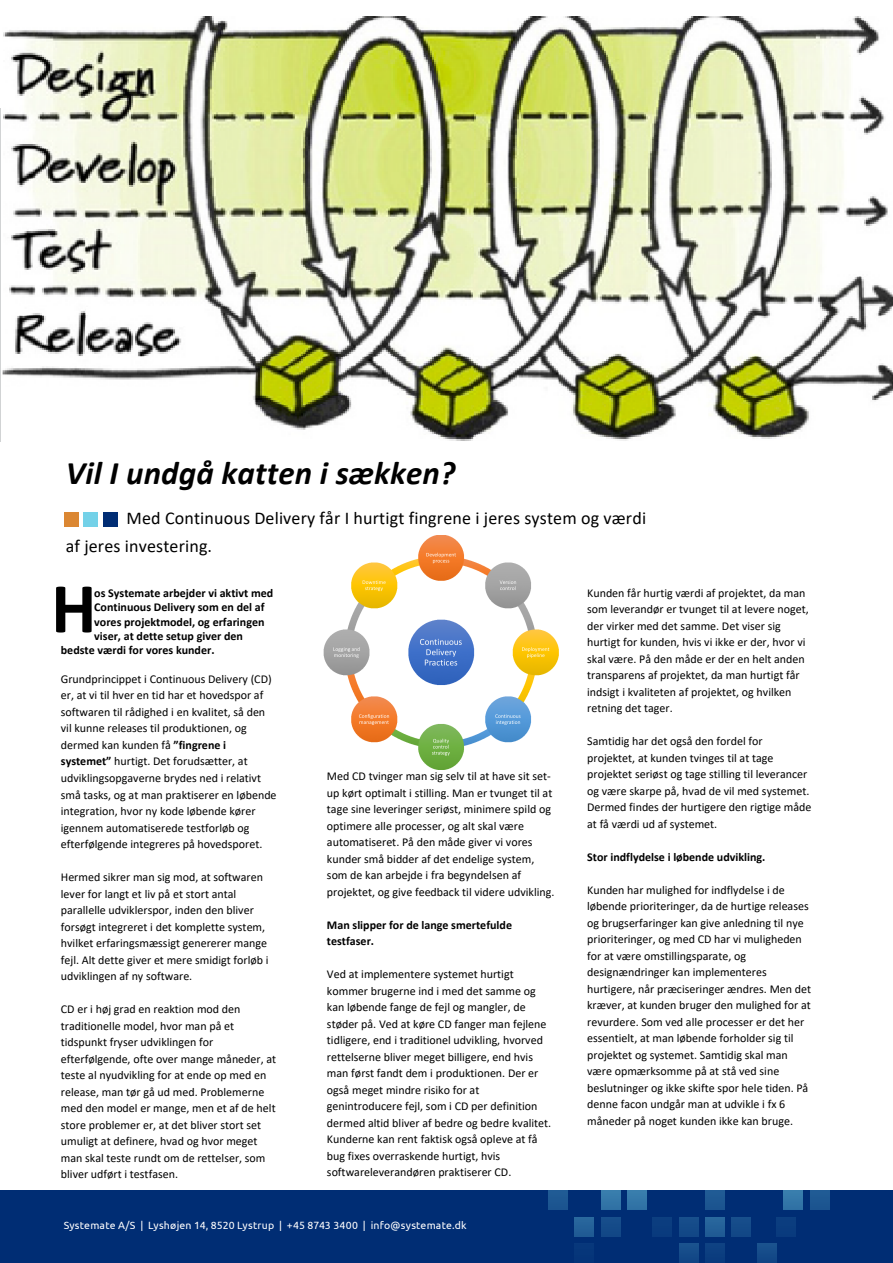
<style>
.page{position:relative;width:893px;height:1263px;background:#fff}
.page>*{position:absolute;margin:0;border:0;box-sizing:border-box;transform-origin:0 0}
.t1{font:700 72px "Calibri";color:#000}
.t2{font:italic 700 33px "Calibri";letter-spacing:.005em;color:#000}
.t3{font:18px/28.3px "Calibri";letter-spacing:.01em;color:#000}
.t4{font:12px/16.5px "Calibri";color:#000}
.t5{font:700 12px/14.4px "Calibri";color:#000}
.t6{font:10.5px "Ubuntu";letter-spacing:.02em;color:#fff}
.s1{font-weight:700}
</style>
<div class="page">
<div style="left:0;top:1191px;width:893px;height:72px;background:#002d74"></div>
<div style="left:64px;top:512px;width:14px;height:15px;background:#db8733"></div>
<div style="left:84px;top:512px;width:14px;height:15px;background:#73d1e8"></div>
<div style="left:103px;top:512px;width:15px;height:15px;background:#002d74"></div>
<div style="left:783px;top:1191px;width:20px;height:19px;background:#3477a8"></div>
<div style="left:810px;top:1191px;width:19px;height:19px;background:#1d5792"></div>
<div style="left:776px;top:1217px;width:20px;height:19px;background:#0a3c7e"></div>
<div style="left:757px;top:1243px;width:19px;height:20px;background:#154b89"></div>
<div style="left:732px;top:1217px;width:19px;height:19px;background:#154b89"></div>
<div style="left:705px;top:1191px;width:20px;height:19px;background:#1d5792"></div>
<div style="left:705px;top:1217px;width:20px;height:19px;background:#246199"></div>
<div style="left:679px;top:1217px;width:19px;height:19px;background:#154b89"></div>
<div style="left:652px;top:1217px;width:20px;height:19px;background:#0a3c7e"></div>
<div style="left:705px;top:1243px;width:20px;height:20px;background:#0c3e80"></div>
<div style="left:679px;top:1243px;width:19px;height:20px;background:#154b89"></div>
<div style="left:627px;top:1191px;width:20px;height:19px;background:#3477a8"></div>
<div style="left:574px;top:1243px;width:20px;height:20px;background:#06367a"></div>
<div style="left:601px;top:1217px;width:19px;height:19px;background:#154b89"></div>
<div style="left:574px;top:1217px;width:20px;height:19px;background:#246199"></div>
<div style="left:601px;top:1191px;width:19px;height:19px;background:#3477a8"></div>
<div style="left:548px;top:1191px;width:19px;height:19px;background:#1d5792"></div>
<img style="left:2px;top:16px;width:891px;height:425px">
<img style="left:323px;top:535px;width:236px;height:234px">
<h2 class="t2" style="left:66px;top:450px;width:391px">Vil I undgå katten i sækken?</h2>
<h3 class="t3" style="left:66px;top:503px;width:582px;text-indent:61px">Med Continuous Delivery får I hurtigt fingrene i jeres system og værdi af jeres investering.</h3>
<h1 class="t1" style="left:51px;top:557px;width:47px">H</h1>
<p class="t5" style="left:61px;top:642px;width:155px">bedste værdi for vores kunder.</p>
<p class="t4" style="left:587px;top:584px;width:223px">Kunden får hurtig værdi af projektet, da man som leverandør er tvunget til at levere noget, der virker med det samme. Det viser sig hurtigt for kunden, hvis vi ikke er der, hvor vi skal være. På den måde er der en helt anden transparens af projektet, da man hurtigt får indsigt i kvaliteten af projektet, og hvilken retning det tager.</p>
<p class="t4" style="left:587px;top:733px;width:226px">Samtidig har det også den fordel for projektet, at kunden tvinges til at tage projektet seriøst og tage stilling til leverancer og være skarpe på, hvad de vil med systemet.<br>Dermed findes der hurtigere den rigtige måde at få værdi ud af systemet.</p>
<p class="t5" style="left:587px;top:849px;width:180px">Stor indflydelse i løbende udvikling.</p>
<p class="t4" style="left:587px;top:881px;width:226px">Kunden har mulighed for indflydelse i de løbende prioriteringer, da de hurtige releases og brugserfaringer kan give anledning til nye prioriteringer, og med CD har vi muligheden for at være omstillingsparate, og designændringer kan implementeres hurtigere, når præciseringer ændres. Men det kræver, at kunden bruger den mulighed for at revurdere. Som ved alle processer er det her essentielt, at man løbende forholder sig til projektet og systemet. Samtidig skal man være opmærksomme på at stå ved sine beslutninger og ikke skifte spor hele tiden. På denne facon undgår man at udvikle i fx 6 måneder på noget kunden ikke kan bruge.</p>
<p class="t5" style="left:94px;top:585px;width:181px">os Systemate arbejder vi aktivt med Continuous Delivery som en del af vores projektmodel, og erfaringen viser, at dette setup giver den</p>
<p class="t4" style="left:61px;top:670px;width:217px">Grundprincippet i Continuous Delivery (CD) er, at vi til hver en tid har et hovedspor af softwaren til rådighed i en kvalitet, så den vil kunne releases til produktionen, og dermed kan kunden få <span class="s1">”fingrene i systemet”</span> hurtigt. Det forudsætter, at udviklingsopgaverne brydes ned i relativt små tasks, og at man praktiserer en løbende integration, hvor ny kode løbende kører igennem automatiserede testforløb og efterfølgende integreres på hovedsporet.</p>
<p class="t4" style="left:61px;top:868px;width:209px">Hermed sikrer man sig mod, at softwaren lever for langt et liv på et stort antal parallelle udviklerspor, inden den bliver forsøgt integreret i det komplette system, hvilket erfaringsmæssigt genererer mange fejl. Alt dette giver et mere smidigt forløb i udviklingen af ny software.</p>
<p class="t4" style="left:61px;top:1000px;width:217px">CD er i høj grad en reaktion mod den traditionelle model, hvor man på et tidspunkt fryser udviklingen for efterfølgende, ofte over mange måneder, at teste al nyudvikling for at ende op med en release, man tør gå ud med. Problemerne med den model er mange, men et af de helt store problemer er, at det bliver stort set umuligt at definere, hvad og hvor meget man skal teste rundt om de rettelser, som bliver udført i testfasen.</p>
<p class="t4" style="left:327px;top:768px;width:229px">Med CD tvinger man sig selv til at have sit set&shy;up kørt optimalt i stilling. Man er tvunget til at tage sine leveringer seriøst, minimere spild og optimere alle processer, og alt skal være automatiseret. På den måde giver vi vores kunder små bidder af det endelige system, som de kan arbejde i fra begyndelsen af projektet, og give feedback til videre udvikling.</p>
<p class="t5" style="left:327px;top:916px;width:187px;line-height:16.5px">Man slipper for de lange smertefulde testfaser.</p>
<p class="t4" style="left:327px;top:966px;width:226px">Ved at implementere systemet hurtigt kommer brugerne ind i med det samme og kan løbende fange de fejl og mangler, de støder på. Ved at køre CD fanger man fejlene tidligere, end i traditionel udvikling, hvorved rettelserne bliver meget billigere, end hvis man først fandt dem i produktionen. Der er også meget mindre risiko for at genintroducere fejl, som i CD per definition dermed altid bliver af bedre og bedre kvalitet.<br>Kunderne kan rent faktisk også opleve at få bug fixes overraskende hurtigt, hvis softwareleverandøren praktiserer CD.</p>
<p class="t6" style="left:64px;top:1219px;width:404px">Systemate A/S | Lyshøjen 14, 8520 Lystrup | +45 8743 3400 | info@systemate.dk</p>
</div>
